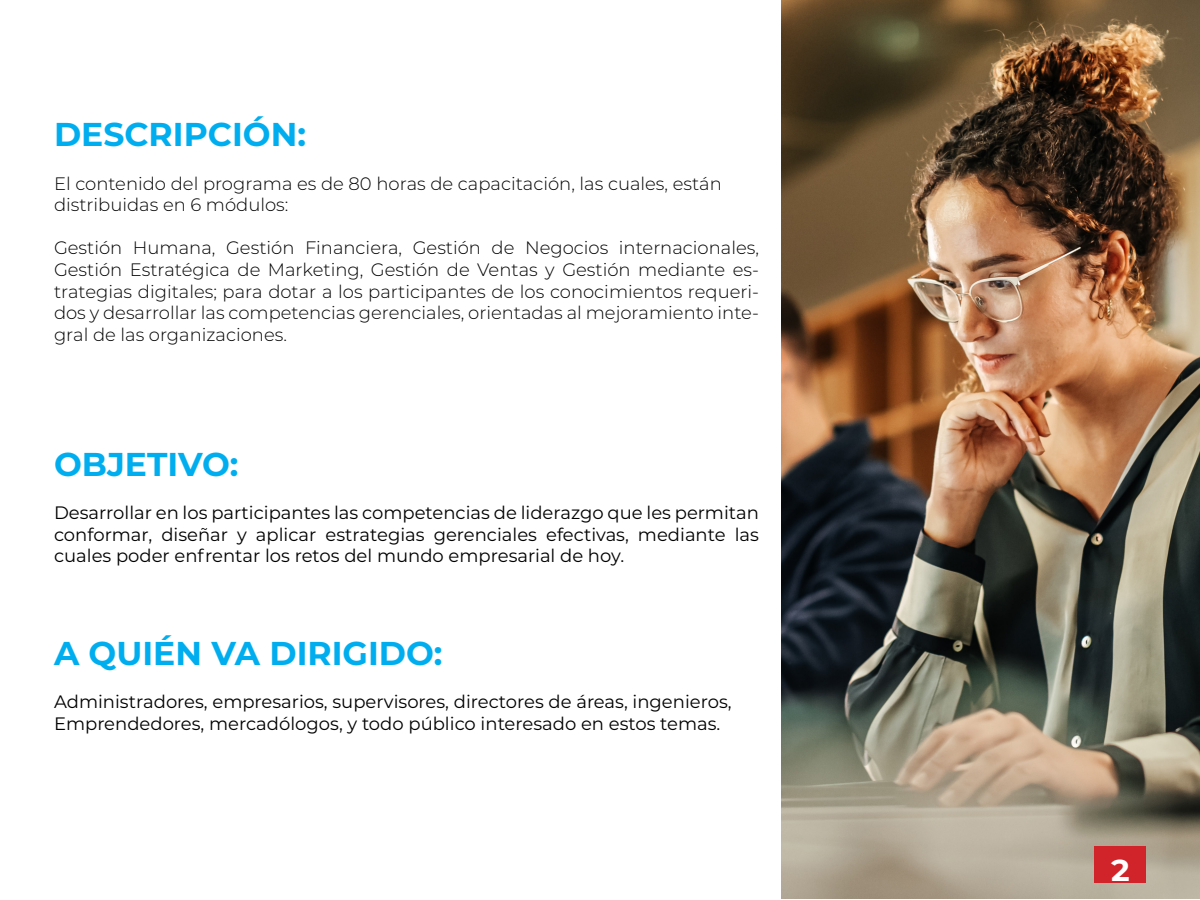
<style>
.page{position:relative;width:1200px;height:900px;background:#fff}
.page>*{position:absolute;margin:0;border:0;box-sizing:border-box;transform-origin:0 0}
.t1{font:700 33px "Montserrat";color:#00aeef}
.t2{font:700 30.3px "Montserrat";color:#fff;scale:1.04 1}
.t3{font:300 18px/21.6px "Montserrat";color:#000;text-align:justify}
.t4{font:18px/21.6px "Montserrat";color:#000;text-align:justify}
</style>
<div class="page">
<img style="left:782px;top:0;width:418px;height:898px">
<div style="left:1095px;top:846px;width:51px;height:37px;background:#d1232a"></div>
<p class="t1" style="left:54px;top:111px;width:254px">DESCRIPCIÓN:</p>
<p class="t3" style="left:54px;top:172px;width:669px">El contenido del programa es de 80 horas de capacitación, las cuales, están</p>
<p class="t3" style="left:54px;top:193px;width:236px">distribuidas en 6 módulos:</p>
<p class="t3" style="left:54px;top:237px;width:707px">Gestión Humana, Gestión Financiera, Gestión de Negocios internacionales, Gestión Estratégica de Marketing, Gestión de Ventas y Gestión mediante es&shy;trategias digitales; para dotar a los participantes de los conocimientos requeri&shy;dos y desarrollar las competencias gerenciales, orientadas al mejoramiento inte&shy;gral de las organizaciones.</p>
<p class="t1" style="left:54px;top:440px;width:186px">OBJETIVO:</p>
<p class="t4" style="left:54px;top:501px;width:707px">Desarrollar en los participantes las competencias de liderazgo que les permitan conformar, diseñar y aplicar estrategias gerenciales efectivas, mediante las cuales poder enfrentar los retos del mundo empresarial de hoy.</p>
<p class="t1" style="left:54px;top:629px;width:390px">A QUIÉN VA DIRIGIDO:</p>
<p class="t4" style="left:54px;top:690px;width:679px">Administradores, empresarios, supervisores, directores de áreas, ingenieros,<br>Emprendedores, mercadólogos, y todo público interesado en estos temas.</p>
<p class="t2" style="left:1111px;top:848px;width:19px">2</p>
</div>
